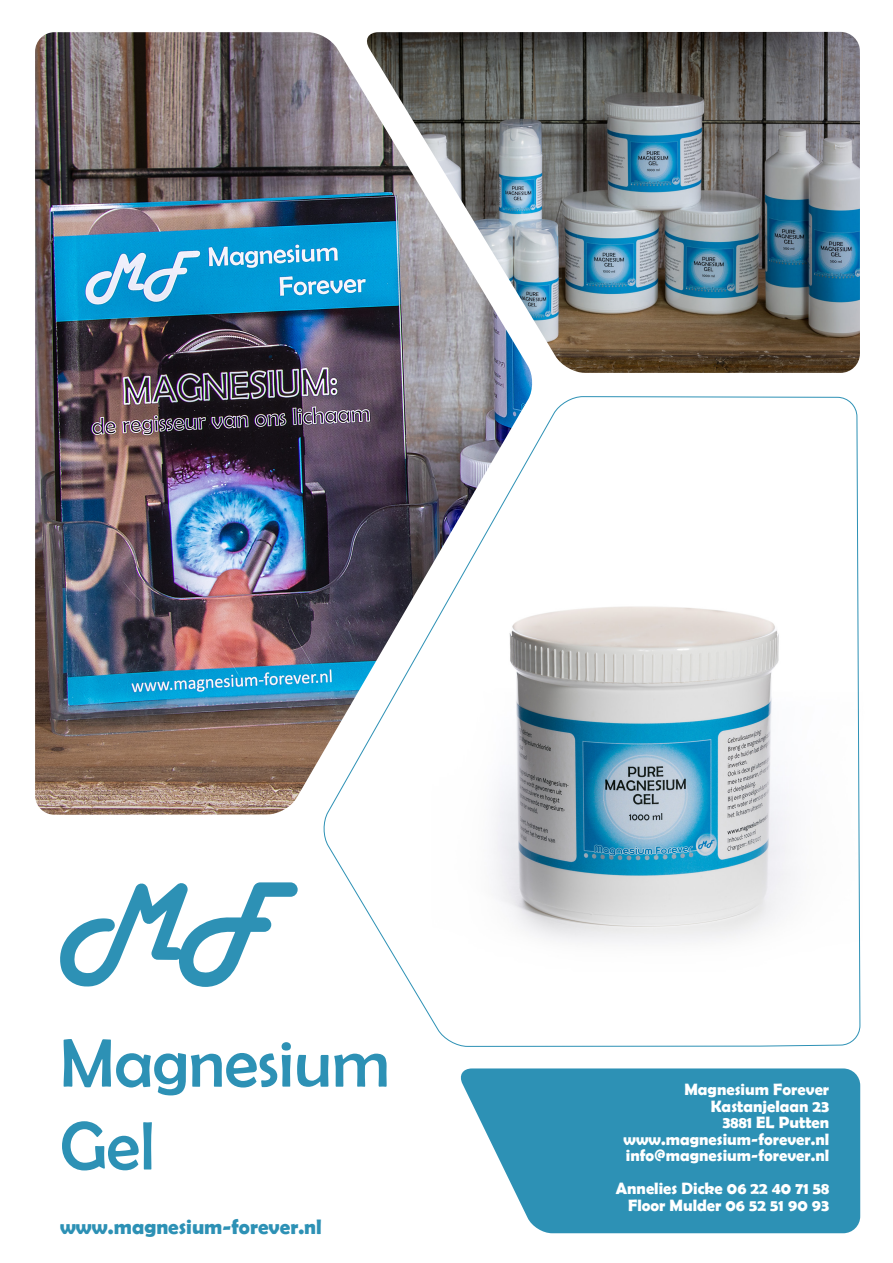
<style>
.page{position:relative;width:893px;height:1263px;background:#fff}
.page>*{position:absolute;margin:0;border:0;box-sizing:border-box;transform-origin:0 0}
.t1{font:69px/82.8px "Berlin Sans FB";color:#2d91b5}
.t2{font:700 21px "Berlin Sans FB Demi";color:#2d91b5}
.t3{font:700 16.5px "Berlin Sans FB Demi";color:#fff}
</style>
<div class="page">
<img style="left:35px;top:32px;width:329px;height:783px">
<img style="left:364px;top:32px;width:496px;height:130px">
<svg style="left:60px;top:882px;width:238px;height:105px"></svg>
<img style="left:322px;top:162px;width:539px;height:885px">
<svg style="left:460px;top:1068px;width:400px;height:165px;background:#449dbd"></svg>
<p class="t1" style="left:60px;top:1021px;width:331px">Magnesium<br>Gel</p>
<p class="t2" style="left:60px;top:1214px;width:263px">www.magnesium-forever.nl</p>
<p class="t3" style="left:684px;top:1080px;width:146px">Magnesium Forever</p>
<p class="t3" style="left:711px;top:1097px;width:120px">Kastanjelaan 23</p>
<p class="t3" style="left:723px;top:1113px;width:108px">3881 EL Putten</p>
<p class="t3" style="left:624px;top:1130px;width:207px">www.magnesium-forever.nl</p>
<p class="t3" style="left:626px;top:1146px;width:205px">info@magnesium-forever.nl</p>
<p class="t3" style="left:616px;top:1179px;width:215px">Annelies Dicke 06 22 40 71 58</p>
<p class="t3" style="left:628px;top:1196px;width:203px">Floor Mulder 06 52 51 90 93</p>
</div>
